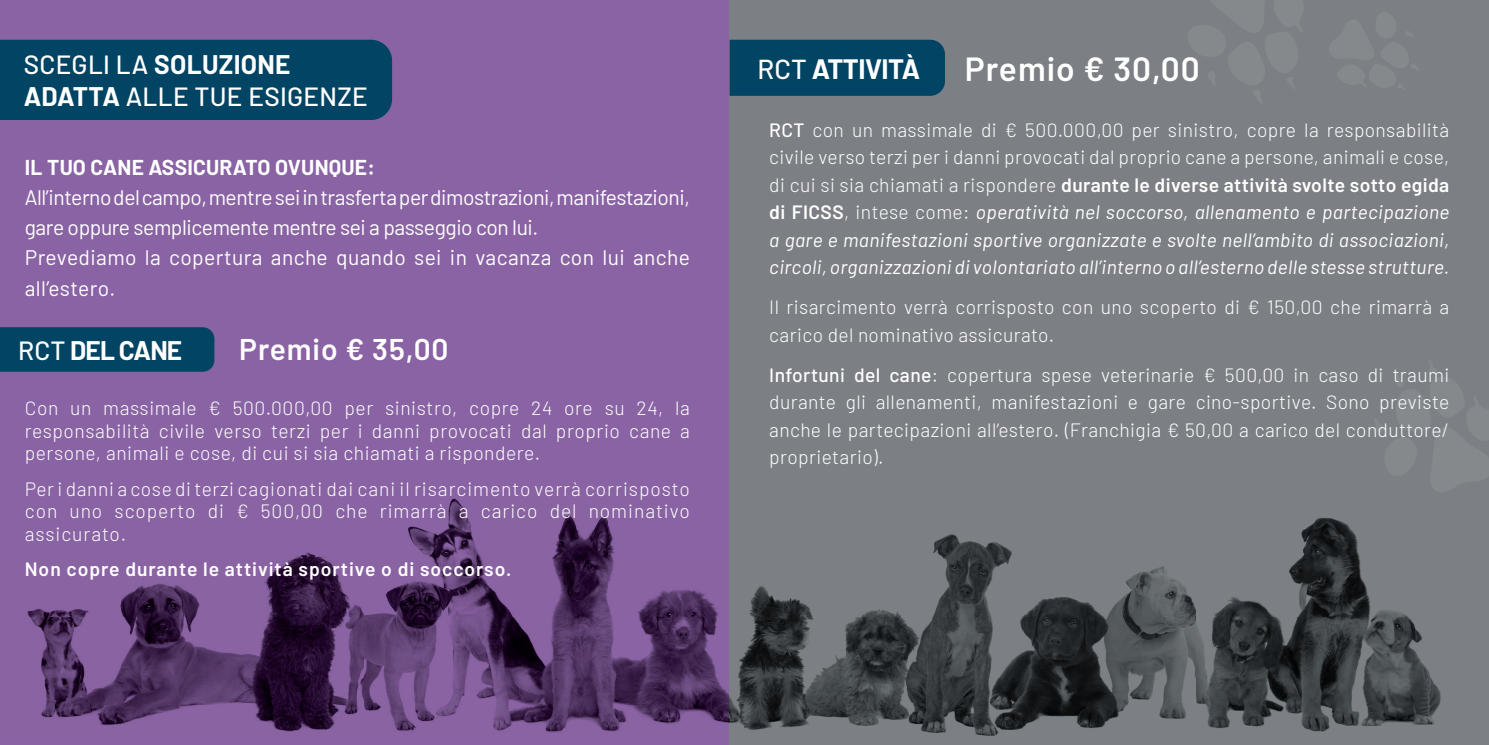
<style>
.page{position:relative;width:1489px;height:745px;background:#fff}
.page>*{position:absolute;margin:0;border:0;box-sizing:border-box;transform-origin:0 0}
.t1{font:600 33.43px "Barlow";letter-spacing:.03em;color:#fff}
.t2{font:600 29.93px "Barlow";letter-spacing:.03em;color:#fff}
.t3{font:700 27.3px "Barlow";letter-spacing:-.02em;color:#fff}
.t4{font:500 26.25px/31.5px "Barlow";letter-spacing:.01em;color:#fff}
.t5{font:700 26.25px "Barlow";letter-spacing:-.03em;color:#fff}
.t6{font:21px/30.1px "Barlow";letter-spacing:-.02em;color:#fff}
.t7{font:700 21px "Barlow";letter-spacing:.01em;color:#fff}
.t8{font:300 19.25px/27.5px "Barlow";letter-spacing:.02em;color:#fff;text-align:justify}
.t9{font:italic 19.25px/27.5px "Barlow";letter-spacing:.02em;color:#fff;text-align:justify}
.t10{font:600 19.25px "Barlow";letter-spacing:.05em;color:#fff}
.s1{font-weight:700}
.s2{font-weight:500}
.s3{font-weight:500;font-style:normal}
.s4{font-weight:300;font-style:normal}
.s5{font-weight:600;font-style:normal}
</style>
<div class="page">
<div style="left:0;top:0;width:744px;height:744px;background:#8963a3"></div>
<div style="left:729px;top:0;width:759px;height:744px;background:#7c8084"></div>
<img style="left:27px;top:498px;width:1414px;height:238px">
<div style="left:729px;top:40px;width:216px;height:56px;background:#024463"></div>
<div style="left:0;top:40px;width:392px;height:80px;background:#024463"></div>
<div style="left:0;top:327px;width:214px;height:44px;background:#024463"></div>
<h3 class="t4" style="left:24px;top:47px;width:345px">SCEGLI LA <span class="s1">SOLUZIONE<br>ADATTA</span> ALLE TUE ESIGENZE</h3>
<p class="t7" style="left:25px;top:151px;width:352px">IL TUO CANE ASSICURATO OVUNQUE:</p>
<p class="t6" style="left:25px;top:180px;width:666px">All’interno del campo, mentre sei in trasferta per dimostrazioni, manifestazioni, gare oppure semplicemente mentre sei a passeggio con lui.<br>Prevediamo la copertura anche quando sei in vacanza con lui anche all’estero.</p>
<h3 class="t5" style="left:18px;top:331px;width:166px"><span class="s2">RCT</span> DEL CANE</h3>
<h2 class="t2" style="left:239px;top:327px;width:211px">Premio € 35,00</h2>
<p class="t8" style="left:25px;top:395px;width:666px;line-height:22.8px">Con un massimale € 500.000,00 per sinistro, copre 24 ore su 24, la responsabilità civile verso terzi per i danni provocati dal proprio cane a persone, animali e cose, di cui si sia chiamati a rispondere.</p>
<p class="t8" style="left:25px;top:475px;width:666px;line-height:22.8px">Per i danni a cose di terzi cagionati dai cani il risarcimento verrà corrisposto con uno scoperto di € 500,00 che rimarrà a carico del nominativo assicurato.</p>
<p class="t10" style="left:25px;top:555px;width:488px">Non copre durante le attività sportive o di soccorso.</p>
<h3 class="t3" style="left:757px;top:48px;width:164px"><span class="s2">RCT</span> ATTIVITÀ</h3>
<h1 class="t1" style="left:964px;top:44px;width:236px">Premio € 30,00</h1>
<p class="t9" style="left:769px;top:114px;width:681px"><span class="s3">RCT</span> <span class="s4">con un massimale di € 500.000,00 per sinistro, copre la responsabilità civile verso terzi per i danni provocati dal proprio cane a persone, animali e cose, di cui si sia chiamati a rispondere</span> <span class="s5">durante le diverse attività svolte sotto egida di FICSS</span><span class="s4">, intese come:</span> operatività nel soccorso, allenamento e partecipazione a gare e manifestazioni sportive organizzate e svolte nell’ambito di associazioni, circoli, organizzazioni di volontariato all’interno o all’esterno delle stesse strutture.</p>
<p class="t8" style="left:769px;top:292px;width:681px">Il risarcimento verrà corrisposto con uno scoperto di € 150,00 che rimarrà a carico del nominativo assicurato.</p>
<p class="t8" style="left:769px;top:359px;width:681px"><span class="s2">Infortuni del cane</span>: copertura spese veterinarie € 500,00 in caso di traumi durante gli allenamenti, manifestazioni e gare cino-sportive. Sono previste anche le partecipazioni all’estero. (Franchigia € 50,00 a carico del conduttore/ proprietario).</p>
</div>
